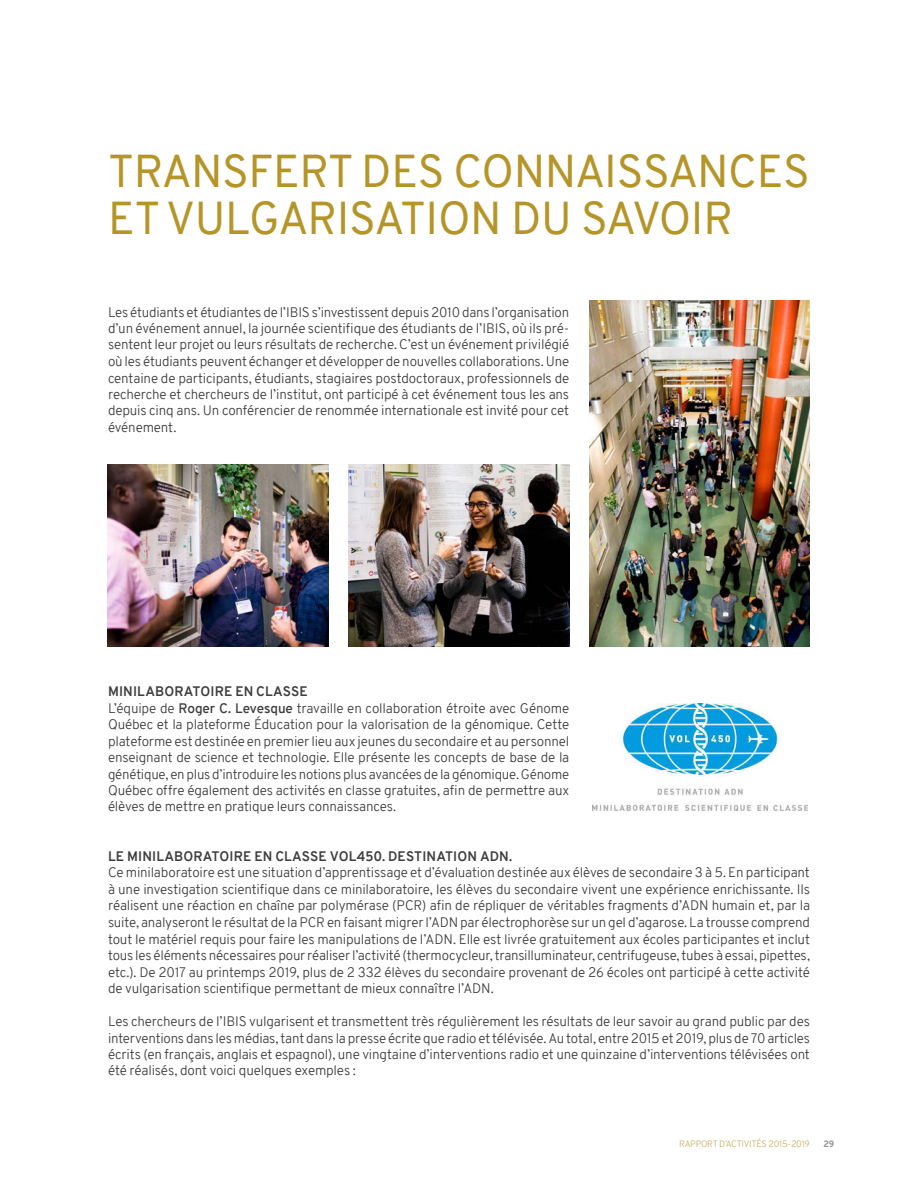
<style>
.page{position:relative;width:918px;height:1188px;background:#fff}
.page>*{position:absolute;margin:0;border:0;box-sizing:border-box;transform-origin:0 0}
.titre{font:45px/46.5px "Overpass";letter-spacing:-.01em;color:#b69528}
.texte_courant{font:300 13.5px/16.5px "Overpass";letter-spacing:-.01em;color:#3e3e3f;text-align:justify}
.sous-titre_caps_9pt{font:700 13.5px "Overpass";letter-spacing:.01em;color:#3e3e3f}
.t1{font:300 9px "Overpass";letter-spacing:-.025em;color:#c9af61}
.t2{font:800 9px "Overpass";color:#939598}
.s1{font-weight:600}
</style>
<div class="page">
<img style="left:590px;top:300px;width:220px;height:346px">
<img style="left:108px;top:464px;width:220px;height:182px">
<img style="left:349px;top:464px;width:220px;height:182px">
<img style="left:592px;top:703px;width:215px;height:107px">
<p class="titre" style="left:108px;top:149px;width:703px">TRANSFERT DES CONNAISSANCES<br>ET VULGARISATION DU SAVOIR</p>
<p class="texte_courant" style="left:108px;top:304px;width:463px">Les étudiants et étudiantes de l’IBIS s’investissent depuis 2010 dans l’organisation d’un événement annuel, la journée scientifique des étudiants de l’IBIS, où ils pré&shy;sentent leur projet ou leurs résultats de recherche. C’est un événement privilégié où les étudiants peuvent échanger et développer de nouvelles collaborations. Une centaine de participants, étudiants, stagiaires postdoctoraux, professionnels de recherche et chercheurs de l’institut, ont participé à cet événement tous les ans depuis cinq ans. Un conférencier de renommée internationale est invité pour cet événement.</p>
<p class="sous-titre_caps_9pt" style="left:108px;top:682px;width:201px">MINILABORATOIRE EN CLASSE</p>
<p class="texte_courant" style="left:108px;top:700px;width:463px">L’équipe de <span class="s1">Roger C. Levesque</span> travaille en collaboration étroite avec Génome Québec et la plateforme Éducation pour la valorisation de la génomique. Cette plateforme est destinée en premier lieu aux jeunes du secondaire et au personnel enseignant de science et technologie. Elle présente les concepts de base de la génétique, en plus d’introduire les notions plus avancées de la génomique. Génome Québec offre également des activités en classe gratuites, afin de permettre aux élèves de mettre en pratique leurs connaissances.</p>
<p class="sous-titre_caps_9pt" style="left:108px;top:847px;width:406px">LE MINILABORATOIRE EN CLASSE VOL450. DESTINATION ADN.</p>
<p class="texte_courant" style="left:108px;top:865px;width:704px">Ce minilaboratoire est une situation d’apprentissage et d’évaluation destinée aux élèves de secondaire 3 à 5. En participant à une investigation scientifique dans ce minilaboratoire, les élèves du secondaire vivent une expérience enrichissante. Ils réalisent une réaction en chaîne par polymérase (PCR) afin de répliquer de véritables fragments d’ADN humain et, par la suite, analyseront le résultat de la PCR en faisant migrer l’ADN par électrophorèse sur un gel d’agarose. La trousse comprend tout le matériel requis pour faire les manipulations de l’ADN. Elle est livrée gratuitement aux écoles participantes et inclut tous les éléments nécessaires pour réaliser l’activité (thermocycleur, transilluminateur, centrifugeuse, tubes à essai, pipettes, etc.). De 2017 au printemps 2019, plus de 2 332 élèves du secondaire provenant de 26 écoles ont participé à cette activité de vulgarisation scientifique permettant de mieux connaître l’ADN.</p>
<p class="texte_courant" style="left:108px;top:1013px;width:704px">Les chercheurs de l’IBIS vulgarisent et transmettent très régulièrement les résultats de leur savoir au grand public par des interventions dans les médias, tant dans la presse écrite que radio et télévisée. Au total, entre 2015 et 2019, plus de 70 articles écrits (en français, anglais et espagnol), une vingtaine d’interventions radio et une quinzaine d’interventions télévisées ont été réalisés, dont voici quelques exemples :</p>
<p class="t1" style="left:679px;top:1138px;width:132px">RAPPORT D’ACTIVITÉS 2015-2019</p>
<p class="t2" style="left:824px;top:1138px;width:12px">29</p>
</div>
